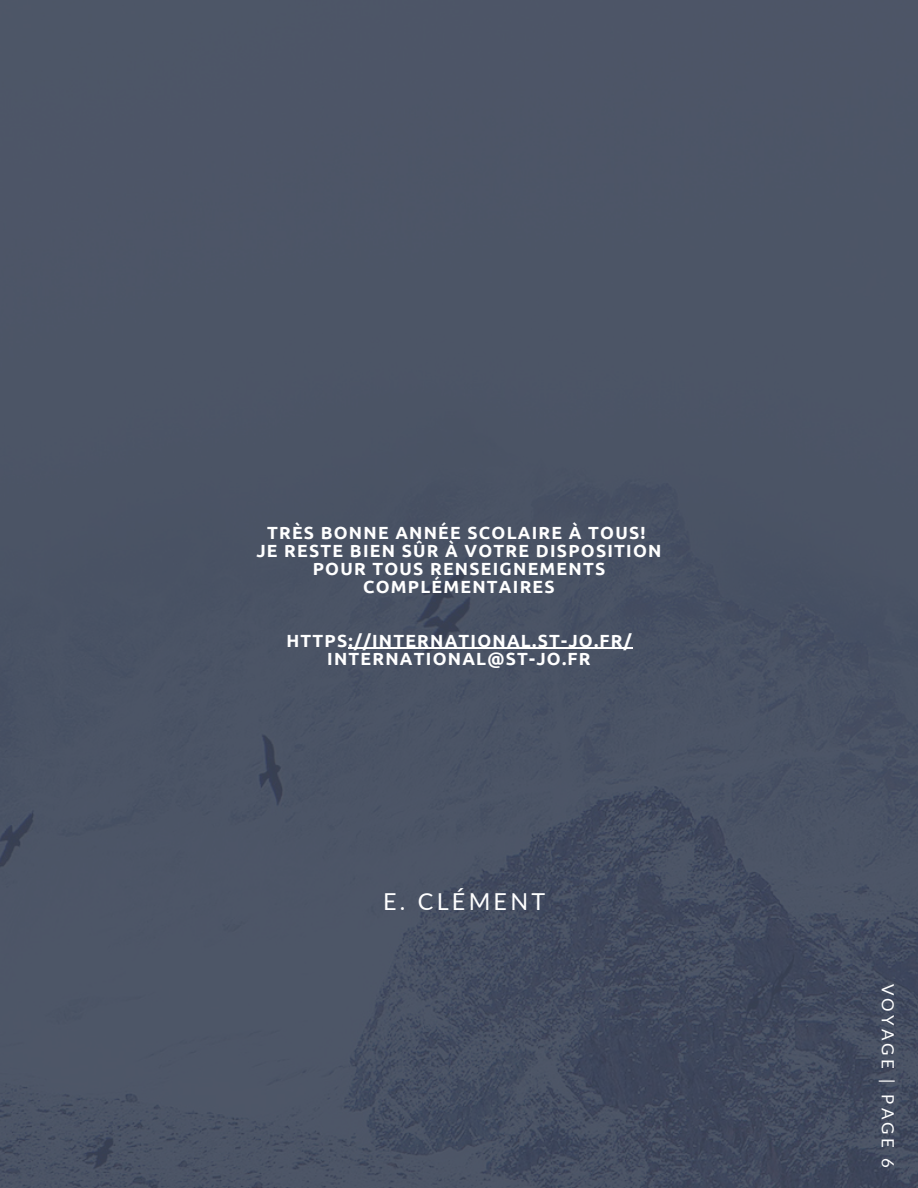
<style>
.page{position:relative;width:918px;height:1188px;background:#fff}
.page>*{position:absolute;margin:0;border:0;box-sizing:border-box;transform-origin:0 0}
.t1{font:23.4px "Lato";letter-spacing:.14em;color:#fff}
.t2{font:700 17.55px/18px "Ubuntu";letter-spacing:.07em;color:#fff;text-align:center}
.t3{font:16.8px "Lato";letter-spacing:.19em;color:#fff}
</style>
<div class="page">
<img style="left:0;top:0;width:918px;height:1188px">
<hr style="left:349px;top:648px;width:284px;height:1px;background:#fff">
<h2 class="t2" style="left:256px;top:523px;width:407px">TRÈS BONNE ANNÉE SCOLAIRE À TOUS!<br>JE RESTE BIEN SÛR À VOTRE DISPOSITION<br>POUR TOUS RENSEIGNEMENTS<br>COMPLÉMENTAIRES</h2>
<h1 class="t2" style="left:286px;top:631px;width:347px">HTTPS://INTERNATIONAL.ST-JO.FR/<br>INTERNATIONAL@ST-JO.FR</h1>
<p class="t1" style="left:383px;top:887px;width:164px">E. CLÉMENT</p>
<h2 class="t3" style="left:898px;top:984px;width:186px;rotate:90deg">VOYAGE | PAGE 6</h2>
</div>
